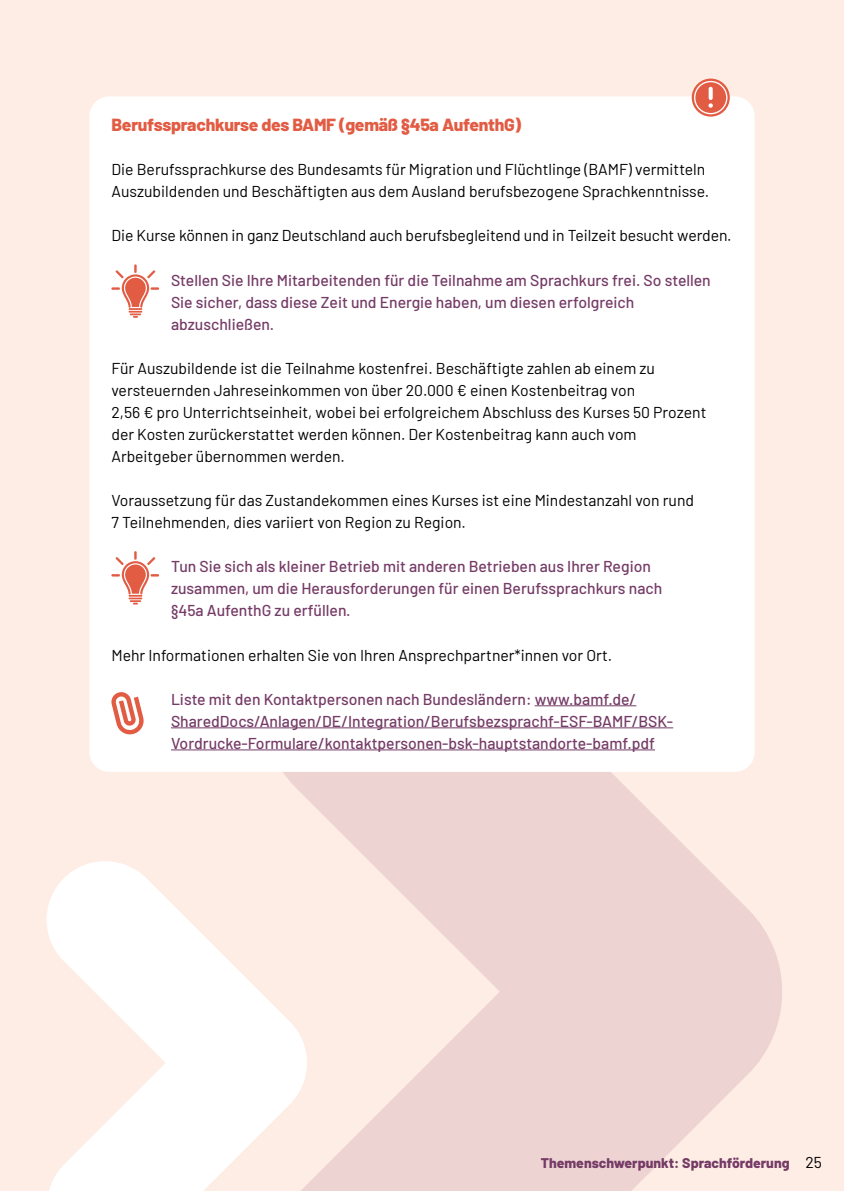
<style>
.page{position:relative;width:844px;height:1191px;background:#fff}
.page>*{position:absolute;margin:0;border:0;box-sizing:border-box;transform-origin:0 0}
.t1{font:800 17.5px "Barlow";letter-spacing:-.015em;color:#e25b43}
.t2{font:15.75px/22.1px "Barlow";color:#000}
.Hervorhebung_ohne_Abstand_AG{font:500 15.75px/22.1px "Barlow";color:#753b66}
.t3{font:800 14px "Barlow";color:#753b66}
.s1{font-weight:400;font-size:15.75px;color:#000}
</style>
<div class="page">
<div style="left:0;top:0;width:843px;height:1191px;background:#feede4"></div>
<svg style="left:283px;top:587px;width:499px;height:604px;fill:#edd4d3"></svg>
<div style="left:89px;top:96px;width:665px;height:676px;background:#fff;border-radius:20px"></div>
<hr style="left:534px;top:705px;width:102px;height:1px;background:#753b66">
<hr style="left:171px;top:727px;width:502px;height:1px;background:#753b66">
<hr style="left:171px;top:749px;width:484px;height:1px;background:#753b66">
<svg style="left:111px;top:264px;width:48px;height:54px"></svg>
<svg style="left:111px;top:551px;width:48px;height:53px"></svg>
<svg style="left:111px;top:692px;width:33px;height:43px"></svg>
<svg style="left:691px;top:79px;width:38px;height:38px"></svg>
<div style="left:694px;top:82px;width:32px;height:32px;background:#e25b43;border-radius:50%"></div>
<div style="left:693px;top:81px;width:34px;height:33px;border:1px solid #fff;border-radius:50%"></div>
<svg style="left:708px;top:89px;width:4px;height:19px"></svg>
<svg style="left:47px;top:855px;width:265px;height:336px;fill:#fff"></svg>
<p class="t1" style="left:111px;top:112px;width:411px">Berufssprachkurse des BAMF (gemäß §45a AufenthG)</p>
<p class="t2" style="left:111px;top:157px;width:599px">Die Berufssprachkurse des Bundesamts für Migration und Flüchtlinge (BAMF) vermitteln<br>Auszubildenden und Beschäftigten aus dem Ausland berufsbezogene Sprachkenntnisse.</p>
<p class="t2" style="left:111px;top:223px;width:621px">Die Kurse können in ganz Deutschland auch berufsbegleitend und in Teilzeit besucht werden.</p>
<p class="Hervorhebung_ohne_Abstand_AG" style="left:171px;top:267px;width:541px">Stellen Sie Ihre Mitarbeitenden für die Teilnahme am Sprachkurs frei. So stellen<br>Sie sicher, dass diese Zeit und Energie haben, um diesen erfolgreich abzuschließen.</p>
<p class="t2" style="left:111px;top:356px;width:596px">Für Auszubildende ist die Teilnahme kostenfrei. Beschäftigte zahlen ab einem zu versteuernden Jahreseinkommen von über 20.000 € einen Kostenbeitrag von<br>2,56 € pro Unterrichtseinheit, wobei bei erfolgreichem Abschluss des Kurses 50 Prozent der Kosten zurückerstattet werden können. Der Kostenbeitrag kann auch vom Arbeitgeber übernommen werden.</p>
<p class="t2" style="left:111px;top:488px;width:584px">Voraussetzung für das Zustandekommen eines Kurses ist eine Mindestanzahl von rund<br>7 Teilnehmenden, dies variiert von Region zu Region.</p>
<p class="Hervorhebung_ohne_Abstand_AG" style="left:171px;top:554px;width:492px">Tun Sie sich als kleiner Betrieb mit anderen Betrieben aus Ihrer Region zusammen, um die Herausforderungen für einen Berufssprachkurs nach §45a AufenthG zu erfüllen.</p>
<p class="t2" style="left:111px;top:642px;width:502px">Mehr Informationen erhalten Sie von Ihren Ansprechpartner*innen vor Ort.</p>
<p class="Hervorhebung_ohne_Abstand_AG" style="left:171px;top:686px;width:503px">Liste mit den Kontaktpersonen nach Bundesländern: www.bamf.de/<br>SharedDocs/Anlagen/DE/Integration/Berufsbezsprachf-ESF-BAMF/BSK-<br>Vordrucke-Formulare/kontaktpersonen-bsk-hauptstandorte-bamf.pdf</p>
<p class="t3" style="left:540px;top:1152px;width:282px">Themenschwerpunkt: Sprachförderung <span class="s1">25</span></p>
</div>
